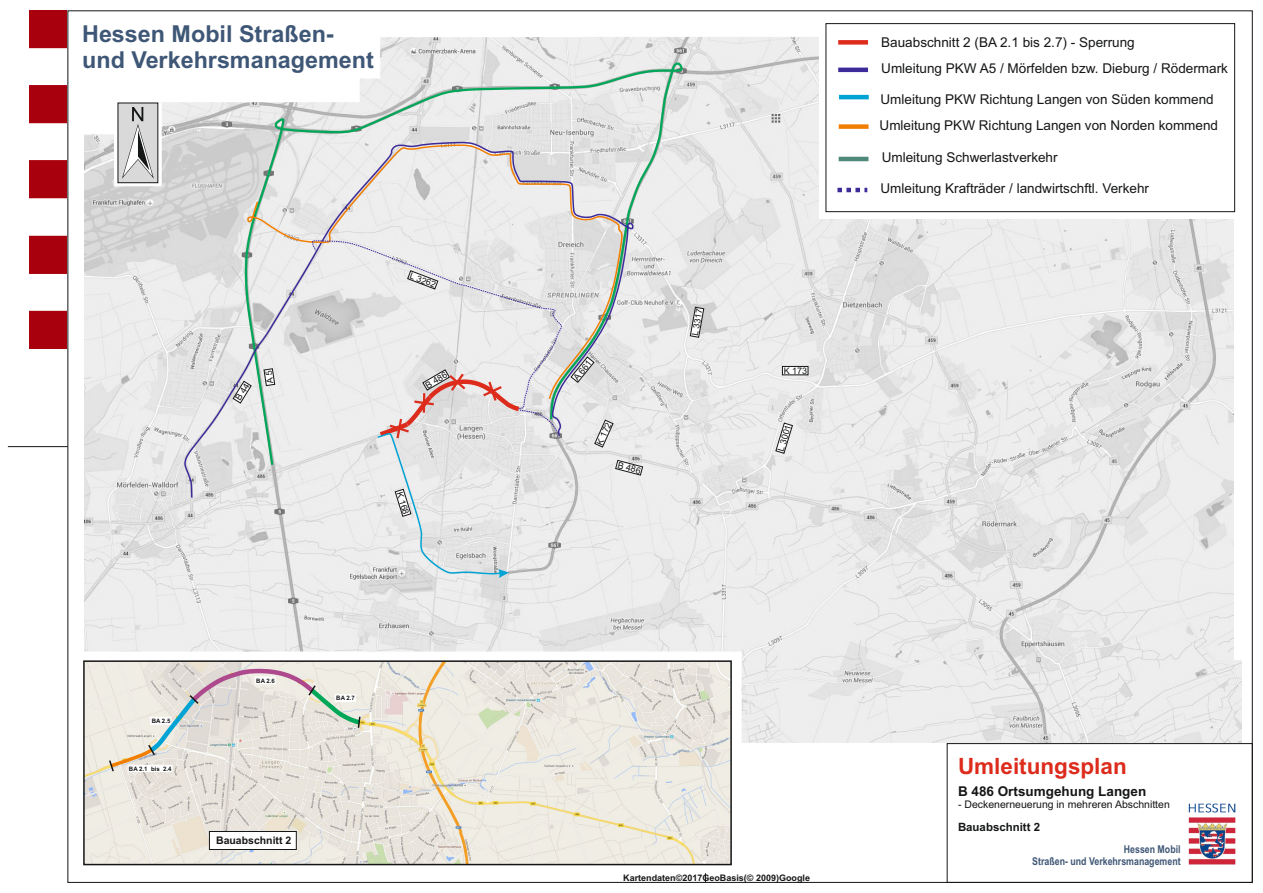
<style>
.page{position:relative;width:1263px;height:893px;background:#fff}
.page>*{position:absolute;margin:0;border:0;box-sizing:border-box;transform-origin:0 0}
.t1{font:700 23.33px/26.1px "Arial";color:#3f5776}
.t2{font:700 22.5px "Arial";color:#dd2b1c}
.t3{font:13.5px/26.1px "Arial";color:#151616}
.t4{font:700 13.5px "Arial";color:#151616}
.t5{font:700 11.48px "Arial";color:#151616}
.t6{font:700 10.73px/12.3px "Arial Narrow";color:#3f5776;text-align:right}
.t7{font:10.5px "Arial";color:#151616}
.t8{font:700 10.5px "Arial";color:#151616}
.t9{font:9px "Arial";color:#151616}
.t10{font:700 9px "Arial";color:#151616}
.t11{font:700 6.07px "Arial";color:#151616}
</style>
<div class="page">
<img style="left:380px;top:37px;width:854px;height:264px">
<img style="left:84px;top:102px;width:706px;height:550px">
<img style="left:358px;top:301px;width:883px;height:441px">
<svg style="left:622px;top:467px;width:21px;height:8px"></svg>
<svg style="left:690px;top:307px;width:14px;height:30px"></svg>
<svg style="left:782px;top:366px;width:26px;height:9px"></svg>
<svg style="left:776px;top:423px;width:16px;height:30px"></svg>
<svg style="left:83px;top:652px;width:658px;height:214px"></svg>
<div style="left:70px;top:130px;width:14px;height:529px;background:#fff"></div>
<div style="left:1234px;top:131px;width:14px;height:529px;background:#fff"></div>
<svg style="left:114px;top:103px;width:47px;height:83px"></svg>
<div style="left:819px;top:31px;width:426px;height:188px;background:#fff"></div>
<svg style="left:826px;top:23px;width:409px;height:189px"></svg>
<div style="left:838px;top:40px;width:30px;height:5px;background:#dd2b1c"></div>
<hr style="left:838px;top:68px;width:30px;height:4px;background:#3c2b99">
<hr style="left:839px;top:95px;width:30px;height:4px;background:#00a3d4">
<hr style="left:839px;top:157px;width:29px;height:4px;background:#4e897c">
<img style="left:479px;top:663px;width:250px;height:199px">
<img style="left:86px;top:663px;width:393px;height:199px">
<svg style="left:108px;top:666px;width:257px;height:107px;background:#e1ded7"></svg>
<div style="left:83px;top:660px;width:649px;height:205px;border:2px solid #151616"></div>
<svg style="left:244px;top:61px;width:440px;height:406px;background:#dfe4e2"></svg>
<svg style="left:183px;top:141px;width:439px;height:358px;background:#dfe0e0"></svg>
<svg style="left:246px;top:144px;width:378px;height:257px;background:#e2e1e0"></svg>
<svg style="left:551px;top:220px;width:84px;height:227px;background:#d8dad8"></svg>
<svg style="left:312px;top:240px;width:251px;height:194px;background:#e4e4e5"></svg>
<svg style="left:209px;top:831px;width:87px;height:19px"></svg>
<svg style="left:375px;top:370px;width:149px;height:208px;background:#e1dddd"></svg>
<svg style="left:837px;top:188px;width:30px;height:4px"></svg>
<div style="left:839px;top:124px;width:29px;height:5px;background:#f27e00"></div>
<svg style="left:244px;top:61px;width:136px;height:17px"></svg>
<hr style="left:8px;top:446px;width:60px;height:1px;background:#151616">
<img style="left:29px;top:11px;width:38px;height:337px">
<img style="left:1188px;top:803px;width:48px;height:62px">
<div style="left:947px;top:743px;width:305px;height:140px;border:1px solid #151616"></div>
<svg style="left:233px;top:381px;width:18px;height:22px"></svg>
<svg style="left:264px;top:369px;width:11px;height:17px"></svg>
<h1 class="t1" style="left:82px;top:23px;width:293px">Hessen Mobil Straßen&shy;und Verkehrsmanagement</h1>
<p class="t9" style="left:411px;top:272px;width:29px;rotate:21deg">L 3262</p>
<p class="t9" style="left:424px;top:383px;width:25px;rotate:-30deg">B 486</p>
<p class="t9" style="left:403px;top:491px;width:25px;rotate:73deg">K 168</p>
<p class="t11" style="left:152px;top:719px;width:20px">BA 2.5</p>
<p class="t11" style="left:129px;top:766px;width:44px">BA 2.1 bis 2.4</p>
<p class="t11" style="left:256px;top:678px;width:20px">BA 2.6</p>
<p class="t8" style="left:216px;top:836px;width:77px">Bauabschnitt 2</p>
<p class="t11" style="left:336px;top:696px;width:20px">BA 2.7</p>
<p class="t9" style="left:573px;top:377px;width:25px;rotate:-51deg">A 661</p>
<p class="t9" style="left:596px;top:443px;width:25px;rotate:-66deg">K 172</p>
<p class="t9" style="left:619px;top:462px;width:25px;rotate:15deg">B 486</p>
<p class="t9" style="left:691px;top:335px;width:29px;rotate:-80deg">L 3317</p>
<p class="t9" style="left:784px;top:367px;width:25px">K 173</p>
<p class="t9" style="left:777px;top:450px;width:29px;rotate:-73deg">L 3001</p>
<p class="t3" style="left:881px;top:31px;width:348px">Bauabschnitt 2 (BA 2.1 bis 2.7) - Sperrung<br>Umleitung PKW A5 / Mörfelden bzw. Dieburg / Rödermark</p>
<p class="t3" style="left:880px;top:87px;width:335px">Umleitung PKW Richtung Langen von Süden kommend</p>
<p class="t3" style="left:879px;top:114px;width:340px">Umleitung PKW Richtung Langen von Norden kommend</p>
<p class="t3" style="left:882px;top:146px;width:177px">Umleitung Schwerlastverkehr</p>
<p class="t3" style="left:880px;top:177px;width:270px">Umleitung Krafträder / landwirtschftl. Verkehr</p>
<p class="t10" style="left:623px;top:874px;width:188px">Kartendaten©2017GeoBasis(© 2009)Google</p>
<h2 class="t2" style="left:958px;top:757px;width:170px">Umleitungsplan</h2>
<p class="t4" style="left:958px;top:786px;width:190px">B 486 Ortsumgehung Langen</p>
<p class="t7" style="left:958px;top:801px;width:213px">- Deckenerneuerung in mehreren Abschnitten</p>
<p class="t6" style="left:1032px;top:844px;width:150px">Hessen Mobil<br>Straßen- und Verkehrsmanagement</p>
<p class="t5" style="left:958px;top:822px;width:84px">Bauabschnitt 2</p>
</div>
